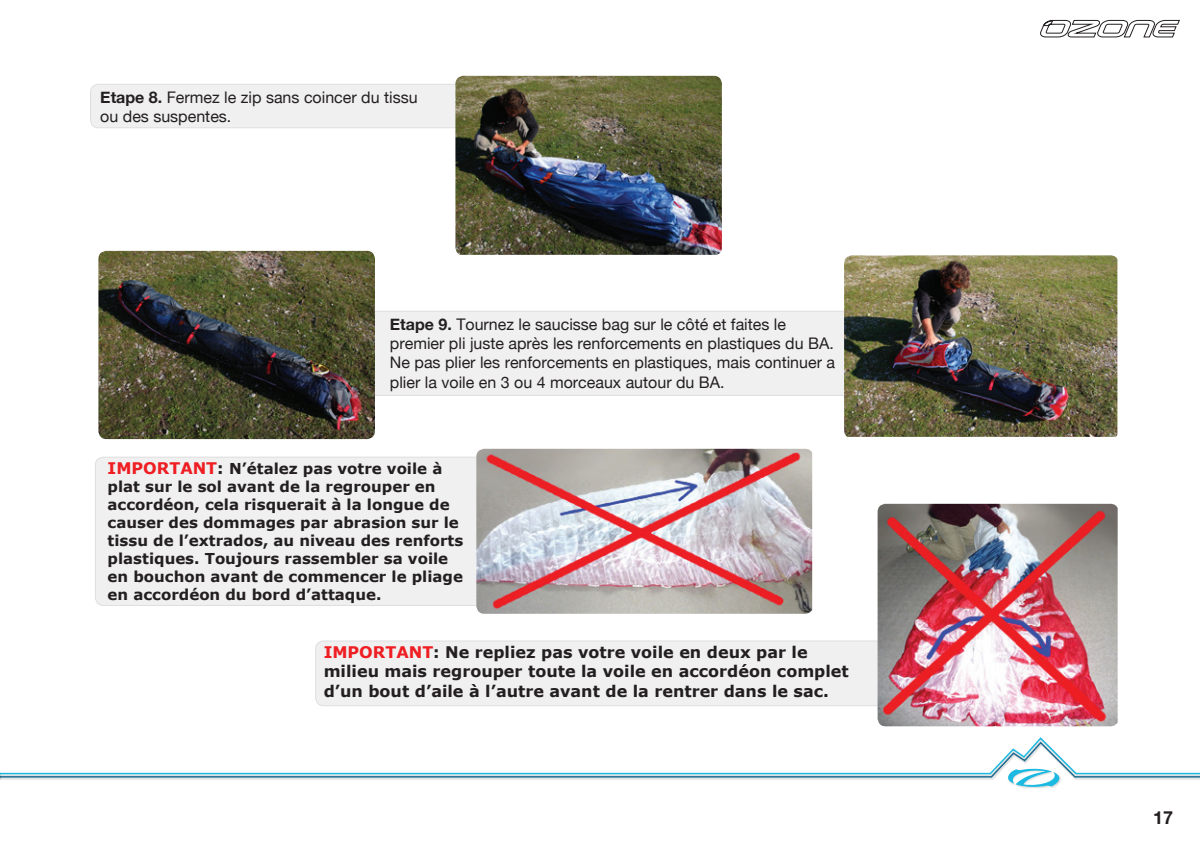
<style>
.page{position:relative;width:1200px;height:846px;background:#fff}
.page>*{position:absolute;margin:0;border:0;box-sizing:border-box;transform-origin:0 0}
.t1{font:700 18px "Helvetica Neue";color:#231f20}
.t2{font:16px/19.2px "Helvetica Neue";color:#231f20}
.t3{font:700 16px/19.2px "Verdana";color:#231f20}
.t4{font:700 15px/18px "Verdana";color:#231f20}
.s1{font-weight:700}
.s2{font-size:16px;color:#ee1e23}
.s3{font-size:16px}
.s4{color:#ee1e23}
</style>
<div class="page">
<div style="left:0;top:738px;width:1199px;height:42px;background:#231f20;opacity:.2"></div>
<svg style="left:0;top:737px;width:1199px;height:3px"></svg>
<svg style="left:0;top:740px;width:1199px;height:37px"></svg>
<div style="left:1007px;top:769px;width:54px;height:20px;background:#231f20;opacity:.15"></div>
<svg style="left:1006px;top:768px;width:59px;height:19px"></svg>
<div style="left:95px;top:457px;width:407px;height:148px;background:#f0f0f0;border-radius:8px"></div>
<div style="left:95px;top:456px;width:407px;height:150px;border:1px solid #231f20;border-radius:8px"></div>
<div style="left:90px;top:84px;width:407px;height:44px;background:#f0f0f0;border-radius:8px"></div>
<div style="left:90px;top:84px;width:407px;height:44px;border:1px solid #231f20;border-radius:8px"></div>
<div style="left:315px;top:641px;width:572px;height:64px;background:#f0f0f0;border-radius:8px"></div>
<div style="left:315px;top:640px;width:573px;height:66px;border:1px solid #231f20;border-radius:8px"></div>
<div style="left:323px;top:311px;width:542px;height:84px;background:#f0f0f0;border-radius:8px"></div>
<div style="left:323px;top:311px;width:543px;height:85px;border:1px solid #231f20;border-radius:8px"></div>
<img style="left:843px;top:255px;width:274px;height:182px">
<img style="left:877px;top:504px;width:240px;height:222px">
<img style="left:476px;top:449px;width:336px;height:165px">
<img style="left:455px;top:76px;width:266px;height:179px">
<img style="left:98px;top:251px;width:277px;height:188px">
<svg style="left:1040px;top:19px;width:139px;height:19px"></svg>
<p class="t2" style="left:100px;top:87px;width:319px"><span class="s1">Etape 8.</span> Fermez le zip sans coincer du tissu ou des suspentes.</p>
<p class="t2" style="left:390px;top:314px;width:446px"><span class="s1">Etape 9.</span> Tournez le saucisse bag sur le côté et faites le premier pli juste après les renforcements en plastiques du BA.<br>Ne pas plier les renforcements en plastiques, mais continuer a plier la voile en 3 ou 4 morceaux autour du BA.</p>
<p class="t4" style="left:108px;top:459px;width:357px"><span class="s2">IMPORTANT</span><span class="s3">:</span> N’étalez pas votre voile à plat sur le sol avant de la regrouper en accordéon, cela risquerait à la longue de causer des dommages par abrasion sur le tissu de l’extrados, au niveau des renforts plastiques. Toujours rassembler sa voile en bouchon avant de commencer le pliage en accordéon du bord d’attaque.</p>
<p class="t3" style="left:323px;top:642px;width:526px"><span class="s4">IMPORTANT</span>: Ne repliez pas votre voile en deux par le milieu mais regrouper toute la voile en accordéon complet d’un bout d’aile à l’autre avant de la rentrer dans le sac.</p>
<p class="t1" style="left:1152px;top:806px;width:22px">17</p>
</div>
